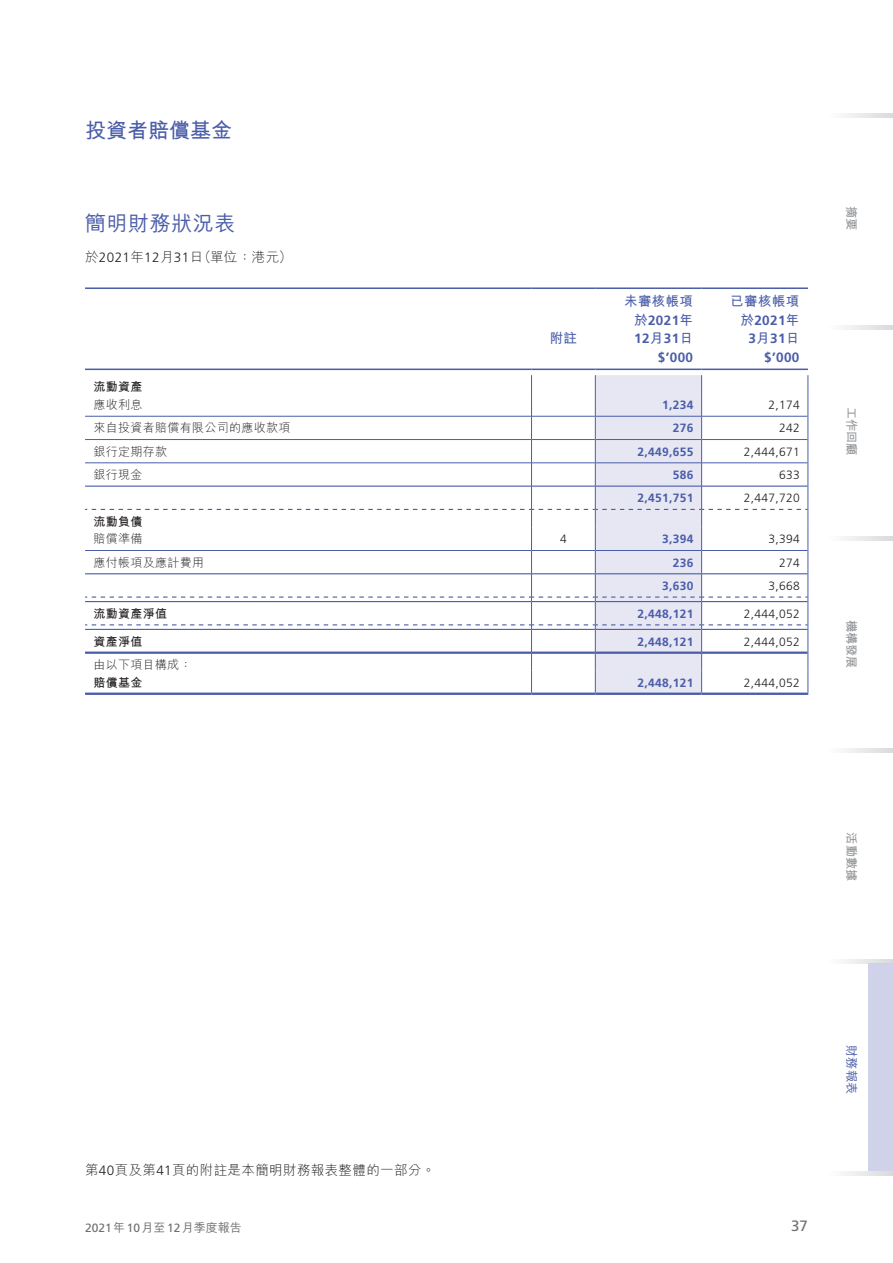
<style>
.page{position:relative;width:893px;height:1263px;background:#fff}
.page>*{position:absolute;margin:0;border:0;box-sizing:border-box;transform-origin:0 0}
.t1{font:700 21px "M Hei HK";color:#4a5da9}
.t2{font:500 21px "M Hei HK";letter-spacing:.03em;color:#4a5da9}
.t3{font:15px "Frutiger LT Std";color:#6c6d70}
.t4{font:300 13.5px "M Hei HK";letter-spacing:.03em;color:#231f20}
.t5{font:700 13.5px/18.8px "Frutiger LT Std";letter-spacing:.03em;color:#4a5da9;text-align:right}
.t6{font:700 13.5px "M Hei HK";letter-spacing:.03em;color:#4a5da9}
.t7{font:700 12.15px "M Hei HK";color:#939598}
.t8{font:500 12.15px "M Hei HK";color:#4a5da9}
.t9{font:300 12px "Frutiger LT Std";letter-spacing:.03em;color:#231f20}
.t10{font:700 12px "Frutiger LT Std";letter-spacing:.03em;color:#4a5da9}
.t11{font:300 12px "M Hei HK";letter-spacing:.03em;color:#231f20}
.t12{font:700 12px "M Hei HK";letter-spacing:.03em;color:#231f20}
.t13{font:12px "Frutiger LT Std";color:#6c6d70}
.s1{font-family:"Frutiger LT Std"}
.s2{font-family:"M Hei HK"}
.s3{font-family:"M Hei HK";font-weight:500}
</style>
<div class="page">
<div style="left:868px;top:963px;width:25px;height:208px;background:#d0d2e9"></div>
<svg style="left:845px;top:114px;width:48px;height:4px"></svg>
<svg style="left:845px;top:325px;width:48px;height:4px"></svg>
<svg style="left:845px;top:537px;width:48px;height:4px"></svg>
<svg style="left:845px;top:748px;width:48px;height:4px"></svg>
<svg style="left:845px;top:959px;width:48px;height:5px"></svg>
<svg style="left:845px;top:1171px;width:48px;height:4px"></svg>
<hr style="left:85px;top:693px;width:446px;height:2px;background:#4a5da9">
<hr style="left:531px;top:693px;width:64px;height:2px;background:#4a5da9">
<hr style="left:595px;top:693px;width:107px;height:2px;background:#4a5da9">
<hr style="left:702px;top:693px;width:106px;height:2px;background:#4a5da9">
<hr style="left:85px;top:287px;width:446px;height:2px;background:#4a5da9">
<hr style="left:531px;top:287px;width:64px;height:2px;background:#4a5da9">
<hr style="left:595px;top:287px;width:107px;height:2px;background:#4a5da9">
<hr style="left:702px;top:287px;width:106px;height:2px;background:#4a5da9">
<hr style="left:85px;top:369px;width:446px;height:1px;background:#4a5da9">
<hr style="left:531px;top:369px;width:64px;height:1px;background:#4a5da9">
<hr style="left:595px;top:369px;width:107px;height:1px;background:#4a5da9">
<hr style="left:702px;top:369px;width:106px;height:1px;background:#4a5da9">
<svg style="left:85px;top:375px;width:723px;height:319px"></svg>
<h1 class="t1" style="left:85px;top:115px;width:148px">投資者賠償基金</h1>
<h1 class="t2" style="left:85px;top:208px;width:152px">簡明財務狀況表</h1>
<p class="t4" style="left:85px;top:247px;width:208px">於<span class="s1">2021</span>年<span class="s1">12</span>月<span class="s1">31</span>日（單位：港元）</p>
<p class="t6" style="left:550px;top:329px;width:29px">附註</p>
<p class="t6" style="left:624px;top:291px;width:71px">未審核帳項</p>
<p class="t5" style="left:634px;top:311px;width:60px"><span class="s2">於</span>2021<span class="s2">年<br></span>12<span class="s2">月</span>31<span class="s2">日</span>$’000</p>
<p class="t6" style="left:730px;top:291px;width:71px">已審核帳項</p>
<p class="t5" style="left:740px;top:311px;width:60px"><span class="s2">於</span>2021<span class="s2">年<br></span>3<span class="s2">月</span>31<span class="s2">日</span>$’000</p>
<p class="t12" style="left:94px;top:378px;width:51px">流動資產</p>
<p class="t11" style="left:94px;top:396px;width:51px">應收利息</p>
<p class="t10" style="left:662px;top:398px;width:33px">1,234</p>
<p class="t9" style="left:768px;top:398px;width:33px">2,174</p>
<p class="t11" style="left:94px;top:420px;width:199px">來自投資者賠償有限公司的應收款項</p>
<p class="t10" style="left:673px;top:421px;width:22px">276</p>
<p class="t9" style="left:779px;top:421px;width:22px">242</p>
<p class="t11" style="left:94px;top:443px;width:75px">銀行定期存款</p>
<p class="t10" style="left:637px;top:445px;width:58px">2,449,655</p>
<p class="t9" style="left:744px;top:445px;width:58px">2,444,671</p>
<p class="t11" style="left:94px;top:466px;width:51px">銀行現金</p>
<p class="t10" style="left:673px;top:468px;width:22px">586</p>
<p class="t9" style="left:779px;top:468px;width:22px">633</p>
<p class="t10" style="left:637px;top:491px;width:58px">2,451,751</p>
<p class="t9" style="left:744px;top:491px;width:58px">2,447,720</p>
<p class="t12" style="left:94px;top:512px;width:51px">流動負債</p>
<p class="t11" style="left:94px;top:531px;width:51px">賠償準備</p>
<p class="t9" style="left:560px;top:532px;width:8px">4</p>
<p class="t10" style="left:662px;top:532px;width:33px">3,394</p>
<p class="t9" style="left:768px;top:532px;width:33px">3,394</p>
<p class="t11" style="left:94px;top:554px;width:112px">應付帳項及應計費用</p>
<p class="t10" style="left:673px;top:555px;width:22px">236</p>
<p class="t9" style="left:779px;top:556px;width:22px">274</p>
<p class="t10" style="left:662px;top:579px;width:33px">3,630</p>
<p class="t9" style="left:768px;top:579px;width:33px">3,668</p>
<p class="t12" style="left:93px;top:605px;width:75px">流動資產淨值</p>
<p class="t10" style="left:637px;top:607px;width:58px">2,448,121</p>
<p class="t9" style="left:744px;top:607px;width:58px">2,444,052</p>
<p class="t12" style="left:93px;top:632px;width:51px">資產淨值</p>
<p class="t10" style="left:637px;top:634px;width:58px">2,448,121</p>
<p class="t9" style="left:744px;top:635px;width:58px">2,444,052</p>
<p class="t11" style="left:93px;top:656px;width:100px">由以下項目構成：</p>
<p class="t12" style="left:93px;top:673px;width:51px">賠償基金</p>
<p class="t10" style="left:637px;top:675px;width:58px">2,448,121</p>
<p class="t9" style="left:744px;top:676px;width:58px">2,444,052</p>
<p class="t7" style="left:860px;top:206px;width:26px;rotate:90deg">摘要</p>
<p class="t7" style="left:860px;top:407px;width:50px;rotate:90deg">工作回顧</p>
<p class="t7" style="left:860px;top:620px;width:50px;rotate:90deg">機構發展</p>
<p class="t7" style="left:860px;top:832px;width:50px;rotate:90deg">活動數據</p>
<p class="t4" style="left:85px;top:1160px;width:352px">第<span class="s1">40</span>頁及第<span class="s1">41</span>頁的附註是本簡明財務報表整體的一部分。</p>
<p class="t13" style="left:85px;top:1220px;width:158px">2021<span class="s3">年</span>10<span class="s3">月至</span>12<span class="s3">月季度報告</span></p>
<p class="t3" style="left:791px;top:1217px;width:18px">37</p>
<p class="t8" style="left:860px;top:1045px;width:51px;rotate:90deg">財務報表</p>
</div>
